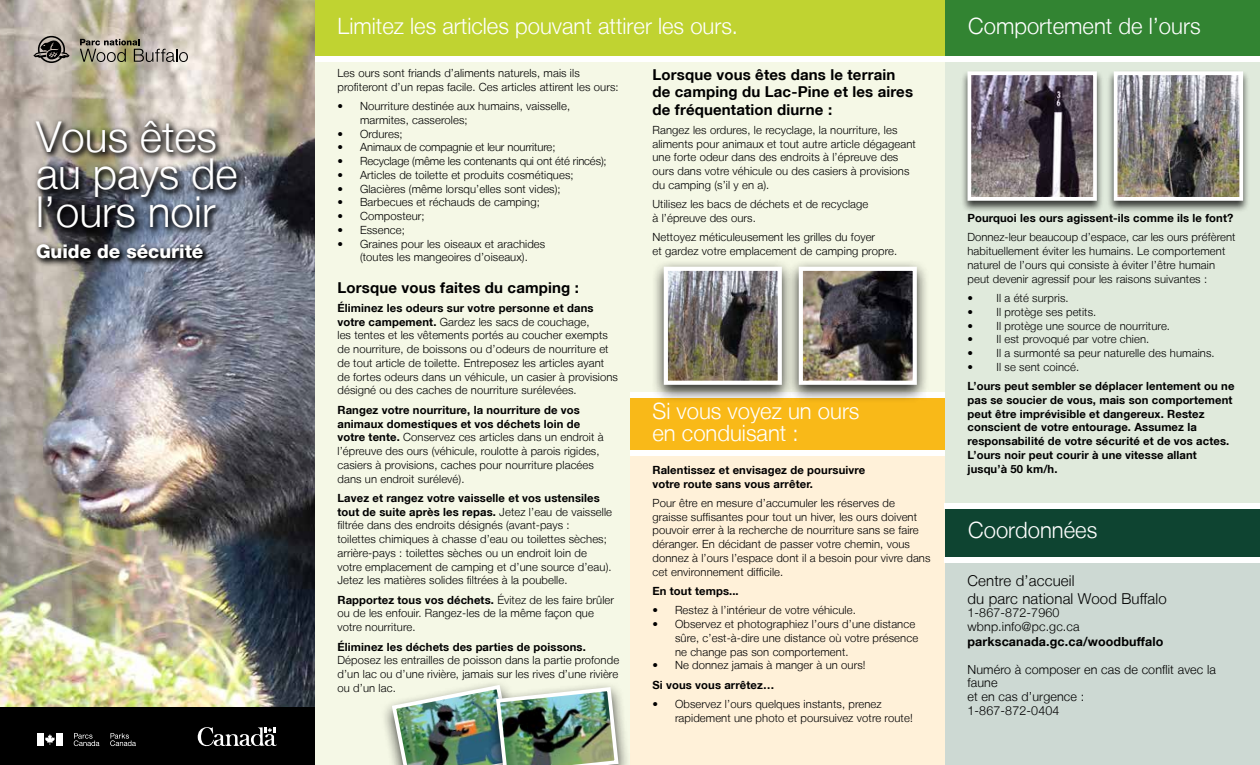
<style>
.page{position:relative;width:1260px;height:765px;background:#fff}
.page>*{position:absolute;margin:0;border:0;box-sizing:border-box;transform-origin:0 0}
.t1{font:300 42.5px/37.5px "Helvetica Neue LT";color:#fff}
.t2{font:300 22.5px/21.2px "Helvetica Neue LT";color:#fff}
.t3{font:800 18.75px "Helvetica Neue LT";color:#fff}
.t4{font:700 15px/17.5px "Helvetica Neue LT";letter-spacing:.01em;color:#000}
.t5{font:300 15px/17.5px "Helvetica Neue LT";letter-spacing:.01em;color:#000}
.t6{font:300 12.5px/13.8px "Helvetica Neue LT";letter-spacing:.01em;color:#000}
.t7{font:700 12.5px "Helvetica Neue LT";letter-spacing:.01em;color:#000}
.t8{font:300 11.25px/13.8px "Helvetica Neue LT";letter-spacing:.01em;color:#000}
.t9{font:700 11.25px/13.8px "Helvetica Neue LT";letter-spacing:.01em;color:#000}
.t10{font:300 11.25px "Helvetica Neue LT";letter-spacing:-.01em;color:#000}
.s1{font-weight:700}
</style>
<div class="page">
<div style="left:0;top:707px;width:315px;height:58px;background:#000"></div>
<div style="left:945px;top:16px;width:315px;height:506px;background:#e0eadc"></div>
<div style="left:315px;top:16px;width:630px;height:749px;background:#f5f8e6"></div>
<div style="left:315px;top:0;width:630px;height:59px;background:#c0d331"></div>
<div style="left:945px;top:0;width:315px;height:59px;background:#328432"></div>
<div style="left:945px;top:546px;width:315px;height:219px;background:#cdd9d3"></div>
<div style="left:945px;top:506px;width:315px;height:56px;background:#0e4431"></div>
<div style="left:630px;top:430px;width:315px;height:335px;background:#fff1d9"></div>
<div style="left:630px;top:396px;width:315px;height:56px;background:#f9b918"></div>
<div style="left:630px;top:450px;width:315px;height:5px;background:#fff"></div>
<img style="left:0;top:0;width:315px;height:707px">
<div style="left:315px;top:57px;width:945px;height:5px;background:#fff"></div>
<div style="left:944px;top:558px;width:316px;height:5px;background:#fff"></div>
<div style="left:944px;top:503px;width:316px;height:5px;background:#fff"></div>
<div style="left:630px;top:392px;width:315px;height:5px;background:#fff"></div>
<img style="left:32px;top:116px;width:213px;height:151px">
<div style="left:651px;top:260px;width:144px;height:143px;background:#000;opacity:.85"></div>
<img style="left:669px;top:272px;width:108px;height:108px">
<div style="left:664px;top:267px;width:118px;height:118px;border:4px solid #fff"></div>
<div style="left:786px;top:260px;width:144px;height:143px;background:#000;opacity:.85"></div>
<img style="left:804px;top:272px;width:108px;height:108px">
<div style="left:799px;top:267px;width:118px;height:118px;border:4px solid #fff"></div>
<div style="left:961px;top:70px;width:143px;height:143px;background:#000;opacity:.75"></div>
<img style="left:973px;top:76px;width:119px;height:120px">
<div style="left:968px;top:71px;width:129px;height:130px;border:4px solid #fff"></div>
<div style="left:1107px;top:70px;width:143px;height:143px;background:#000;opacity:.75"></div>
<img style="left:1119px;top:76px;width:119px;height:120px">
<div style="left:1114px;top:71px;width:129px;height:130px;border:4px solid #fff"></div>
<div style="left:380px;top:679px;width:147px;height:86px;background:#000;opacity:.75"></div>
<div style="left:484px;top:681px;width:146px;height:84px;background:#000;opacity:.75"></div>
<img style="left:390px;top:683px;width:231px;height:82px">
<svg style="left:80px;top:39px;width:108px;height:23px;background:#9c9688"></svg>
<svg style="left:33px;top:36px;width:37px;height:27px"></svg>
<svg style="left:197px;top:727px;width:80px;height:19px"></svg>
<div style="left:37px;top:733px;width:7px;height:13px;background:#fff"></div>
<div style="left:56px;top:733px;width:7px;height:13px;background:#fff"></div>
<svg style="left:45px;top:734px;width:10px;height:11px"></svg>
<svg style="left:110px;top:733px;width:26px;height:13px"></svg>
<svg style="left:74px;top:733px;width:25px;height:13px"></svg>
<h1 class="t1" style="left:36px;top:117px;width:203px">Vous êtes au pays de l’ours noir</h1>
<h3 class="t3" style="left:36px;top:240px;width:169px">Guide de sécurité</h3>
<h2 class="t2" style="left:338px;top:15px;width:402px">Limitez les articles pouvant attirer les ours.</h2>
<p class="t8" style="left:338px;top:66px;width:283px">Les ours sont friands d’aliments naturels, mais ils profiteront d’un repas facile. Ces articles attirent les ours:</p>
<p class="t8" style="left:360px;top:99px;width:212px;text-indent:-22px">• Nourriture destinée aux humains, vaisselle, marmites, casseroles;</p>
<p class="t8" style="left:338px;top:126px;width:67px">• Ordures;</p>
<p class="t10" style="left:338px;top:140px;width:219px">• Animaux de compagnie et leur nourriture;</p>
<p class="t10" style="left:338px;top:154px;width:271px">• Recyclage (même les contenants qui ont été rincés);</p>
<p class="t8" style="left:338px;top:168px;width:238px">• Articles de toilette et produits cosmétiques;</p>
<p class="t8" style="left:338px;top:181px;width:225px">• Glacières (même lorsqu’elles sont vides);</p>
<p class="t8" style="left:338px;top:195px;width:204px">• Barbecues et réchauds de camping;</p>
<p class="t8" style="left:338px;top:209px;width:89px">• Composteur;</p>
<p class="t8" style="left:338px;top:223px;width:69px">• Essence;</p>
<p class="t8" style="left:338px;top:236px;width:209px;text-align:center">• Graines pour les oiseaux et arachides (toutes les mangeoires d’oiseaux).</p>
<h3 class="t4" style="left:338px;top:278px;width:243px">Lorsque vous faites du camping :</h3>
<p class="t8" style="left:338px;top:301px;width:282px"><span class="s1">Éliminez les odeurs sur votre personne et dans votre campement.</span> Gardez les sacs de couchage,<br>les tentes et les vêtements portés au coucher exempts de nourriture, de boissons ou d’odeurs de nourriture et de tout article de toilette. Entreposez les articles ayant de fortes odeurs dans un véhicule, un casier à provisions désigné ou des caches de nourriture surélevées.</p>
<p class="t8" style="left:338px;top:403px;width:268px"><span class="s1">Rangez votre nourriture, la nourriture de vos animaux domestiques et vos déchets loin de votre tente.</span> Conservez ces articles dans un endroit à l’épreuve des ours (véhicule, roulotte à parois rigides, casiers à provisions, caches pour nourriture placées dans un endroit surélevé).</p>
<p class="t8" style="left:338px;top:491px;width:276px"><span class="s1">Lavez et rangez votre vaisselle et vos ustensiles tout de suite après les repas.</span> Jetez l’eau de vaisselle filtrée dans des endroits désignés (avant-pays :<br>toilettes chimiques à chasse d’eau ou toilettes sèches; arrière-pays : toilettes sèches ou un endroit loin de votre emplacement de camping et d’une source d’eau).<br>Jetez les matières solides filtrées à la poubelle.</p>
<p class="t8" style="left:338px;top:593px;width:278px"><span class="s1">Rapportez tous vos déchets.</span> Évitez de les faire brûler ou de les enfouir. Rangez-les de la même façon que votre nourriture.</p>
<p class="t9" style="left:338px;top:639px;width:250px">Éliminez les déchets des parties de poissons.</p>
<p class="t8" style="left:338px;top:653px;width:283px;text-align:justify">Déposez les entrailles de poisson dans la partie profonde d’un lac ou d’une rivière, jamais sur les rives d’une rivière ou d’un lac.</p>
<h3 class="t4" style="left:652px;top:65px;width:262px">Lorsque vous êtes dans le terrain de camping du Lac-Pine et les aires de fréquentation diurne :</h3>
<p class="t8" style="left:652px;top:123px;width:265px">Rangez les ordures, le recyclage, la nourriture, les aliments pour animaux et tout autre article dégageant une forte odeur dans des endroits à l’épreuve des ours dans votre véhicule ou des casiers à provisions du camping (s’il y en a).</p>
<p class="t8" style="left:652px;top:197px;width:217px">Utilisez les bacs de déchets et de recyclage à l’épreuve des ours.</p>
<p class="t8" style="left:652px;top:230px;width:246px">Nettoyez méticuleusement les grilles du foyer<br>et gardez votre emplacement de camping propre.</p>
<h2 class="t2" style="left:652px;top:400px;width:209px">Si vous voyez un ours en conduisant :</h2>
<p class="t9" style="left:652px;top:463px;width:214px">Ralentissez et envisagez de poursuivre votre route sans vous arrêter.</p>
<p class="t8" style="left:652px;top:496px;width:280px">Pour être en mesure d’accumuler les réserves de graisse suffisantes pour tout un hiver, les ours doivent pouvoir errer à la recherche de nourriture sans se faire déranger. En décidant de passer votre chemin, vous donnez à l’ours l’espace dont il a besoin pour vivre dans cet environnement difficile.</p>
<p class="t9" style="left:652px;top:584px;width:88px">En tout temps...</p>
<p class="t8" style="left:652px;top:603px;width:205px">• Restez à l’intérieur de votre véhicule.</p>
<p class="t8" style="left:675px;top:617px;width:245px;text-indent:-22px">• Observez et photographiez l’ours d’une distance sûre, c’est-à-dire une distance où votre présence ne change pas son comportement.</p>
<p class="t8" style="left:652px;top:658px;width:215px">• Ne donnez jamais à manger à un ours!</p>
<p class="t9" style="left:652px;top:678px;width:123px">Si vous vous arrêtez…</p>
<p class="t8" style="left:675px;top:697px;width:239px;text-indent:-22px">• Observez l’ours quelques instants, prenez rapidement une photo et poursuivez votre route!</p>
<h2 class="t2" style="left:968px;top:15px;width:234px">Comportement de l’ours</h2>
<p class="t9" style="left:968px;top:211px;width:267px">Pourquoi les ours agissent-ils comme ils le font?</p>
<p class="t8" style="left:968px;top:230px;width:270px">Donnez-leur beaucoup d’espace, car les ours préfèrent habituellement éviter les humains. Le comportement naturel de l’ours qui consiste à éviter l’être humain peut devenir agressif pour les raisons suivantes :</p>
<p class="t8" style="left:968px;top:291px;width:103px">• Il a été surpris.</p>
<p class="t8" style="left:968px;top:305px;width:130px">• Il protège ses petits.</p>
<p class="t8" style="left:968px;top:318px;width:204px">• Il protège une source de nourriture.</p>
<p class="t8" style="left:968px;top:332px;width:183px">• Il est provoqué par votre chien.</p>
<p class="t8" style="left:968px;top:346px;width:249px">• Il a surmonté sa peur naturelle des humains.</p>
<p class="t8" style="left:968px;top:360px;width:113px">• Il se sent coincé.</p>
<p class="t9" style="left:968px;top:379px;width:269px">L’ours peut sembler se déplacer lentement ou ne pas se soucier de vous, mais son comportement peut être imprévisible et dangereux. Restez conscient de votre entourage. Assumez la responsabilité de votre sécurité et de vos actes.<br>L’ours noir peut courir à une vitesse allant jusqu’à 50 km/h.</p>
<h2 class="t2" style="left:968px;top:519px;width:131px">Coordonnées</h2>
<h3 class="t5" style="left:968px;top:572px;width:201px">Centre d’accueil<br>du parc national Wood Buffalo</h3>
<p class="t6" style="left:968px;top:606px;width:114px">1-867-872-7960 wbnp.info@pc.gc.ca</p>
<p class="t7" style="left:968px;top:634px;width:197px">parkscanada.gc.ca/woodbuffalo</p>
<p class="t6" style="left:968px;top:662px;width:250px">Numéro à composer en cas de conflit avec la faune<br>et en cas d’urgence :<br>1-867-872-0404</p>
</div>
